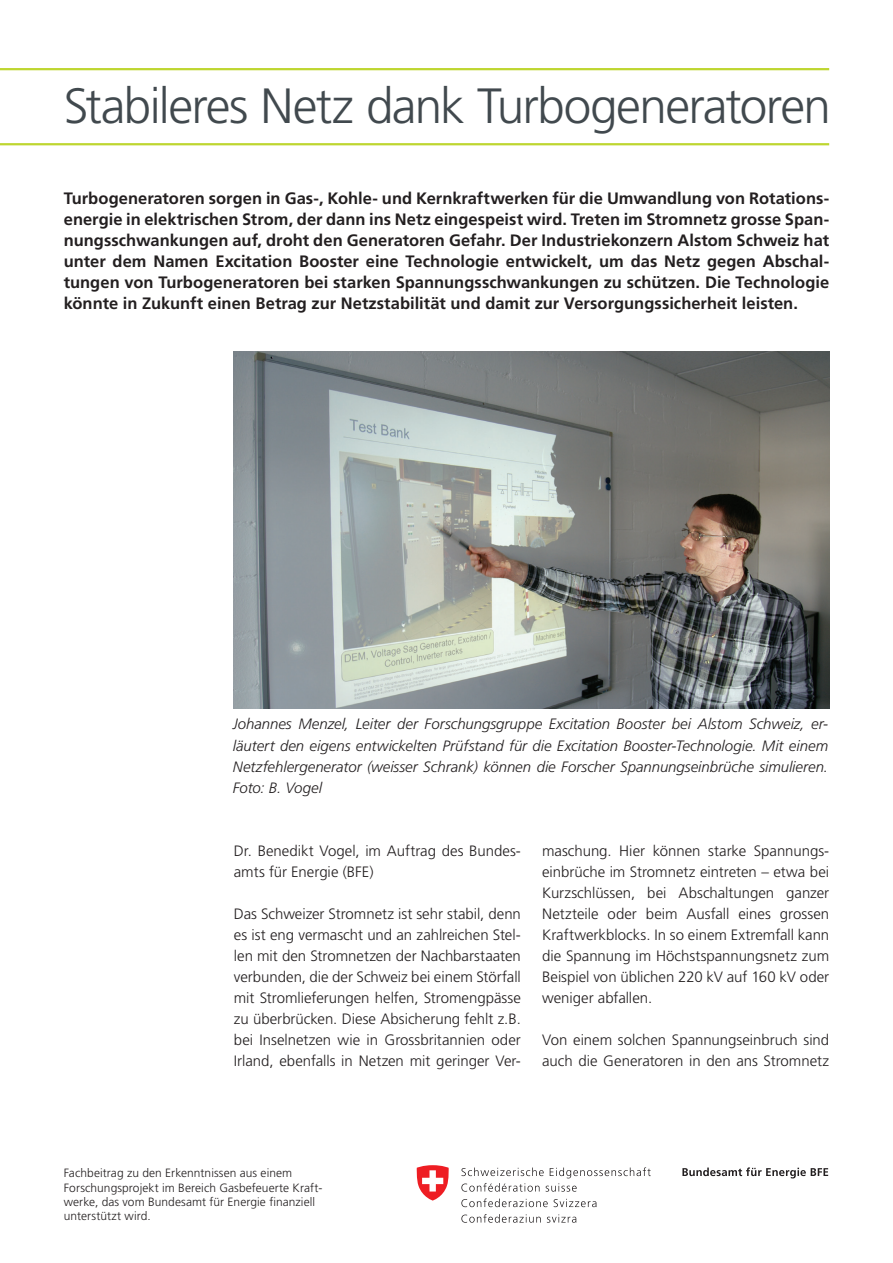
<style>
.page{position:relative;width:893px;height:1263px;background:#fff}
.page>*{position:absolute;margin:0;border:0;box-sizing:border-box;transform-origin:0 0}
.t1{font:300 49.5px "Frutiger LT Std";letter-spacing:-.035em;color:#41494e}
.t2{font:700 16.5px/21px "Frutiger LT Std";color:#231f20;text-align:justify}
.t3{font:300 15px/21px "Frutiger LT Std";color:#231f20}
.t4{font:italic 300 15px/21px "Frutiger LT Std";letter-spacing:-.005em;color:#231f20;text-align:justify}
.t5{font:300 12px/14.4px "Frutiger LT Std";letter-spacing:.005em;color:#231f20}
</style>
<div class="page">
<svg style="left:682px;top:1167px;width:146px;height:11px"></svg>
<svg style="left:461px;top:1167px;width:190px;height:25px"></svg>
<svg style="left:461px;top:1198px;width:87px;height:9px"></svg>
<svg style="left:554px;top:1199px;width:42px;height:8px"></svg>
<svg style="left:461px;top:1214px;width:80px;height:9px"></svg>
<svg style="left:547px;top:1214px;width:29px;height:9px"></svg>
<svg style="left:417px;top:1165px;width:32px;height:35px"></svg>
<hr style="left:0;top:68px;width:829px;height:2px;background:#bed630">
<hr style="left:0;top:143px;width:829px;height:2px;background:#bed630">
<img style="left:234px;top:351px;width:595px;height:357px">
<h1 class="t1" style="left:64px;top:78px;width:769px">Stabileres Netz dank Turbogeneratoren</h1>
<p class="t2" style="left:64px;top:188px;width:767px">Turbogeneratoren sorgen in Gas-, Kohle- und Kernkraftwerken für die Umwandlung von Rotations&shy;energie in elektrischen Strom, der dann ins Netz eingespeist wird. Treten im Stromnetz grosse Span&shy;nungsschwankungen auf, droht den Generatoren Gefahr. Der Industriekonzern Alstom Schweiz hat unter dem Namen Excitation Booster eine Technologie entwickelt, um das Netz gegen Abschal&shy;tungen von Turbogeneratoren bei starken Spannungsschwankungen zu schützen. Die Technologie könnte in Zukunft einen Betrag zur Netzstabilität und damit zur Versorgungssicherheit leisten.</p>
<p class="t4" style="left:233px;top:714px;width:597px">Johannes Menzel, Leiter der Forschungsgruppe Excitation Booster bei Alstom Schweiz, er&shy;läutert den eigens entwickelten Prüfstand für die Excitation Booster-Technologie. Mit einem Netzfehlergenerator (weisser Schrank) können die Forscher Spannungseinbrüche simulieren.<br>Foto: B. Vogel</p>
<p class="t3" style="left:234px;top:840px;width:289px">Dr. Benedikt Vogel, im Auftrag des Bundes&shy;amts für Energie (BFE)</p>
<p class="t3" style="left:234px;top:903px;width:289px;text-align:justify">Das Schweizer Stromnetz ist sehr stabil, denn es ist eng vermascht und an zahlreichen Stel&shy;len mit den Stromnetzen der Nachbarstaaten verbunden, die der Schweiz bei einem Störfall mit Stromlieferungen helfen, Stromengpässe zu überbrücken. Diese Absicherung fehlt z.B. bei Inselnetzen wie in Grossbritannien oder Irland, ebenfalls in Netzen mit geringer Ver-</p>
<p class="t3" style="left:542px;top:840px;width:289px;text-align:justify">maschung. Hier können starke Spannungs&shy;einbrüche im Stromnetz eintreten – etwa bei Kurzschlüssen, bei Abschaltungen ganzer Netzteile oder beim Ausfall eines grossen Kraftwerkblocks. In so einem Extremfall kann die Spannung im Höchstspannungsnetz zum Beispiel von üblichen 220 kV auf 160 kV oder weniger abfallen.</p>
<p class="t3" style="left:542px;top:1029px;width:289px">Von einem solchen Spannungseinbruch sind auch die Generatoren in den ans Stromnetz</p>
<p class="t5" style="left:64px;top:1166px;width:260px">Fachbeitrag zu den Erkenntnissen aus einem Forschungsprojekt im Bereich Gasbefeuerte Kraft&shy;werke, das vom Bundesamt für Energie finanziell unterstützt wird.</p>
</div>
